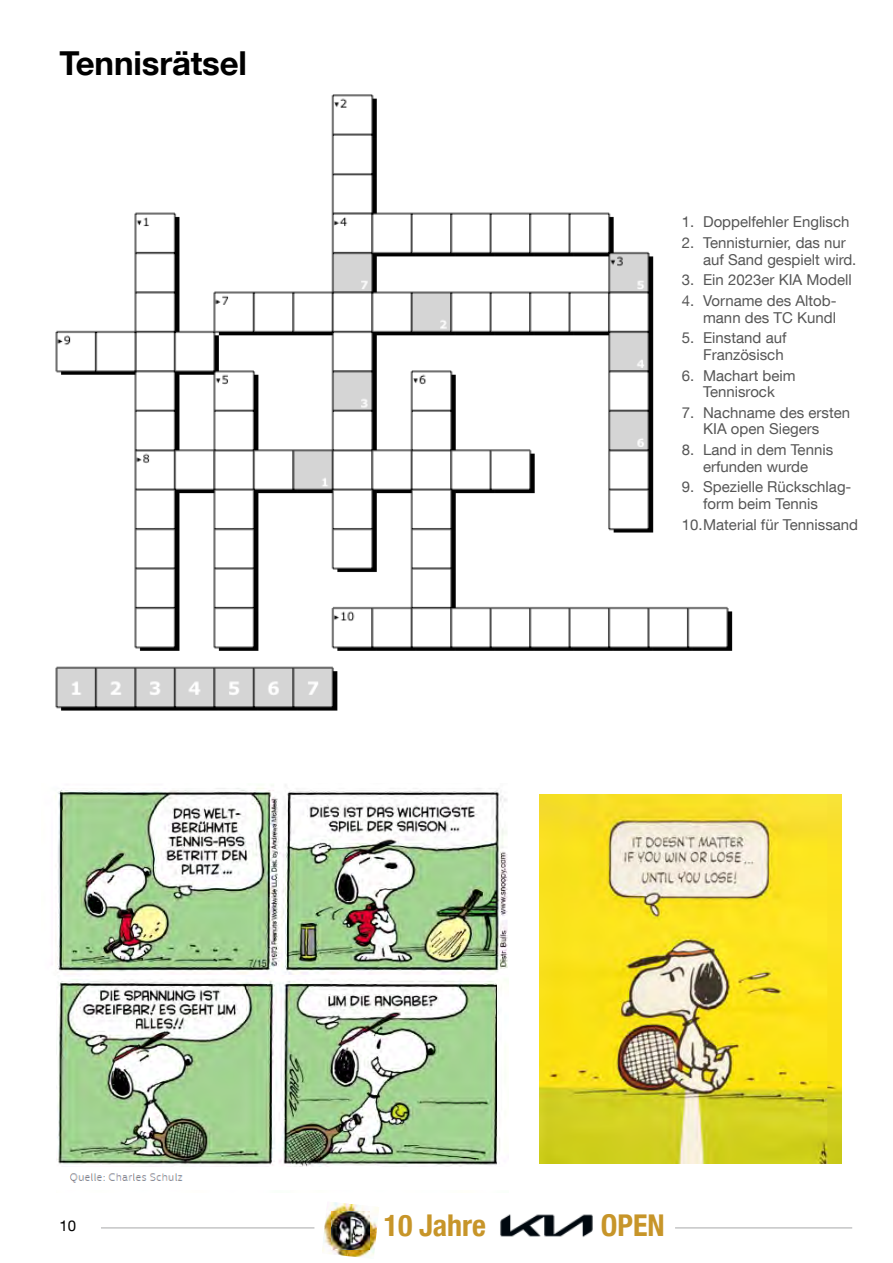
<style>
.page{position:relative;width:893px;height:1263px;background:#fff}
.page>*{position:absolute;margin:0;border:0;box-sizing:border-box;transform-origin:0 0}
.Head{font:700 33px "Helvetica Neue LT Com";letter-spacing:-.005em;color:#000}
.t1{font:700 condensed 30px "Helvetica Neue LT Com";color:#c79529}
.t2{font:15px/16.5px "Helvetica Neue LT Com";color:#565656}
.t3{font:15px "Helvetica Neue LT Com";color:#000}
</style>
<div class="page">
<hr style="left:675px;top:1227px;width:177px;height:1px;background:#b1b2b3">
<hr style="left:101px;top:1227px;width:213px;height:1px;background:#b1b2b3">
<img style="left:500px;top:1214px;width:93px;height:24px">
<img style="left:322px;top:1202px;width:57px;height:55px">
<img style="left:331px;top:1211px;width:38px;height:38px">
<img style="left:55px;top:94px;width:678px;height:617px">
<img style="left:51px;top:785px;width:457px;height:190px">
<img style="left:56px;top:979px;width:451px;height:188px">
<img style="left:69px;top:1173px;width:114px;height:10px">
<img style="left:540px;top:794px;width:302px;height:369px">
<p class="Head" style="left:60px;top:42px;width:189px">Tennisrätsel</p>
<p class="t2" style="left:682px;top:213px;width:169px">1. Doppelfehler Englisch</p>
<p class="t2" style="left:703px;top:234px;width:155px;text-indent:-21px">2. Tennisturnier, das nur auf Sand gespielt wird.</p>
<p class="t2" style="left:682px;top:271px;width:171px">3. Ein 2023er KIA Modell</p>
<p class="t2" style="left:682px;top:292px;width:156px;text-align:right">4. Vorname des Altob&shy;mann des TC Kundl</p>
<p class="t2" style="left:682px;top:329px;width:106px;text-align:right">5. Einstand auf<br>Französisch</p>
<p class="t2" style="left:682px;top:367px;width:115px;text-align:center">6. Machart beim<br>Tennisrock</p>
<p class="t2" style="left:703px;top:404px;width:148px;text-indent:-21px">7. Nachname des ersten<br>KIA open Siegers</p>
<p class="t2" style="left:682px;top:441px;width:153px;text-align:center">8. Land in dem Tennis erfunden wurde</p>
<p class="t2" style="left:703px;top:478px;width:150px;text-indent:-21px">9. Spezielle Rückschlag&shy;form beim Tennis</p>
<p class="t2" style="left:682px;top:516px;width:178px">10.Material für Tennissand</p>
<p class="t3" style="left:60px;top:1216px;width:18px">10</p>
<h2 class="t1" style="left:384px;top:1207px;width:104px">10 Jahre</h2>
<h2 class="t1" style="left:601px;top:1207px;width:65px">OPEN</h2>
</div>
